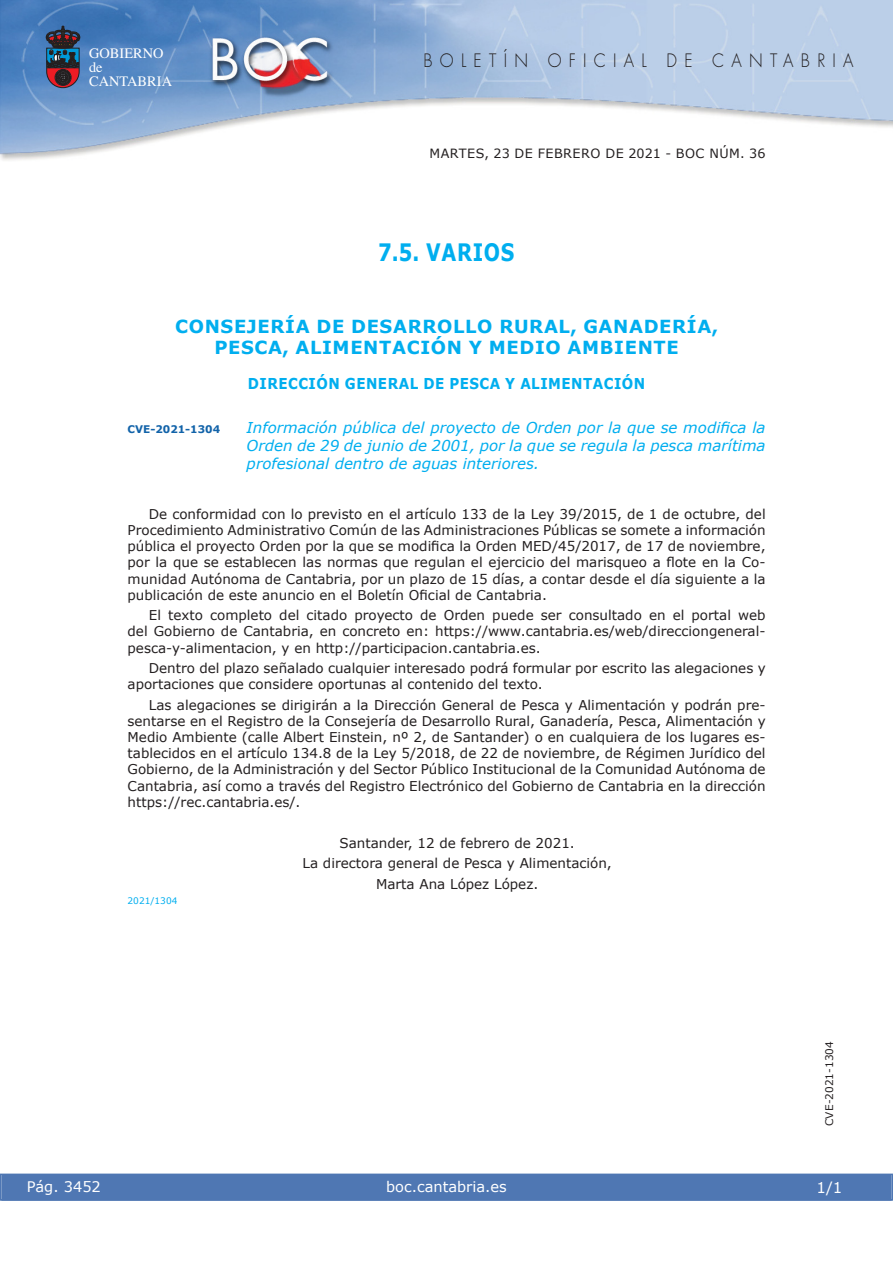
<style>
.page{position:relative;width:893px;height:1263px;background:#fff}
.page>*{position:absolute;margin:0;border:0;box-sizing:border-box;transform-origin:0 0}
.t1{font:700 24px "Verdana";letter-spacing:.035em;color:#00aeef;scale:.8 1}
.t2{font:700 18px/21px "Verdana";letter-spacing:.035em;color:#00aeef;text-align:center}
.t3{font:300 18px "Futura";letter-spacing:.45em;color:#231f20;scale:.9 1}
.t4{font:italic 15px/18px "Verdana";color:#00aeef;text-align:justify}
.t5{font:700 15px "Verdana";letter-spacing:.035em;color:#00aeef;scale:.9 1}
.t6{font:15px "Verdana";color:#fff}
.t7{font:14.55px "Verdana";color:#fff}
.t8{font:14.4px/14.1px "Times";color:#fff}
.t9{font:13.5px/16.2px "Verdana";color:#231f20;text-align:justify}
.t10{font:12.75px "Verdana";letter-spacing:.035em;color:#231f20}
.t11{font:10.5px "Verdana";color:#231f20}
.t12{font:700 10.5px "Verdana";color:#1263a9}
.t13{font:9px "Verdana";color:#00aeef}
</style>
<div class="page">
<img style="left:0;top:0;width:893px;height:161px">
<svg style="left:46px;top:26px;width:34px;height:62px;background:#464054"></svg>
<div style="left:1px;top:1174px;width:890px;height:27px;background:#4f77b3"></div>
<div style="left:0;top:1174px;width:893px;height:27px;border:1px solid #4f77b3"></div>
<p class="t8" style="left:89px;top:47px;width:85px">GOBIERNO de<br>CANTABRIA</p>
<h2 class="t3" style="left:423px;top:52px;width:479px">BOLETÍN OFICIAL DE CANTABRIA</h2>
<p class="t10" style="left:429px;top:145px;width:337px">MARTES, 23 DE FEBRERO DE 2021 - BOC NÚM. 36</p>
<h1 class="t1" style="left:378px;top:237px;width:172px">7.5. VARIOS</h1>
<h2 class="t2" style="left:175px;top:315px;width:544px">CONSEJERÍA DE DESARROLLO RURAL, GANADERÍA,<br>PESCA, ALIMENTACIÓN Y MEDIO AMBIENTE</h2>
<p class="t5" style="left:248px;top:374px;width:443px">DIRECCIÓN GENERAL DE PESCA Y ALIMENTACIÓN</p>
<p class="t12" style="left:128px;top:422px;width:94px">CVE-2021-1304</p>
<p class="t4" style="left:247px;top:418px;width:520px">Información pública del proyecto de Orden por la que se modifica la Orden de 29 de junio de 2001, por la que se regula la pesca marítima profesional dentro de aguas interiores.</p>
<p class="t9" style="left:128px;top:505px;width:640px;text-indent:21px">De conformidad con lo previsto en el artículo 133 de la Ley 39/2015, de 1 de octubre, del Procedimiento Administrativo Común de las Administraciones Públicas se somete a información pública el proyecto Orden por la que se modifica la Orden MED/45/2017, de 17 de noviembre, por la que se establecen las normas que regulan el ejercicio del marisqueo a flote en la Co&shy;munidad Autónoma de Cantabria, por un plazo de 15 días, a contar desde el día siguiente a la publicación de este anuncio en el Boletín Oficial de Cantabria.</p>
<p class="t9" style="left:128px;top:607px;width:639px;text-indent:21px">El texto completo del citado proyecto de Orden puede ser consultado en el portal web del Gobierno de Cantabria, en concreto en: https://www.cantabria.es/web/direcciongeneral&shy;pesca-y-alimentacion, y en http://participacion.cantabria.es.</p>
<p class="t9" style="left:128px;top:660px;width:639px;text-indent:21px">Dentro del plazo señalado cualquier interesado podrá formular por escrito las alegaciones y aportaciones que considere oportunas al contenido del texto.</p>
<p class="t9" style="left:128px;top:696px;width:639px;text-indent:21px">Las alegaciones se dirigirán a la Dirección General de Pesca y Alimentación y podrán pre&shy;sentarse en el Registro de la Consejería de Desarrollo Rural, Ganadería, Pesca, Alimentación y Medio Ambiente (calle Albert Einstein, nº 2, de Santander) o en cualquiera de los lugares es&shy;tablecidos en el artículo 134.8 de la Ley 5/2018, de 22 de noviembre, de Régimen Jurídico del Gobierno, de la Administración y del Sector Público Institucional de la Comunidad Autónoma de Cantabria, así como a través del Registro Electrónico del Gobierno de Cantabria en la dirección https://rec.cantabria.es/.</p>
<p class="t9" style="left:302px;top:832px;width:311px;line-height:20.4px;text-align:center">Santander, 12 de febrero de 2021.<br>La directora general de Pesca y Alimentación,<br>Marta Ana López López.</p>
<p class="t13" style="left:128px;top:895px;width:51px">2021/1304</p>
<p class="t7" style="left:27px;top:1177px;width:76px">Pág. 3452</p>
<p class="t7" style="left:386px;top:1178px;width:122px">boc.cantabria.es</p>
<p class="t11" style="left:823px;top:1126px;width:87px;rotate:-90deg">CVE-2021-1304</p>
<p class="t6" style="left:816px;top:1178px;width:27px">1/1</p>
</div>
